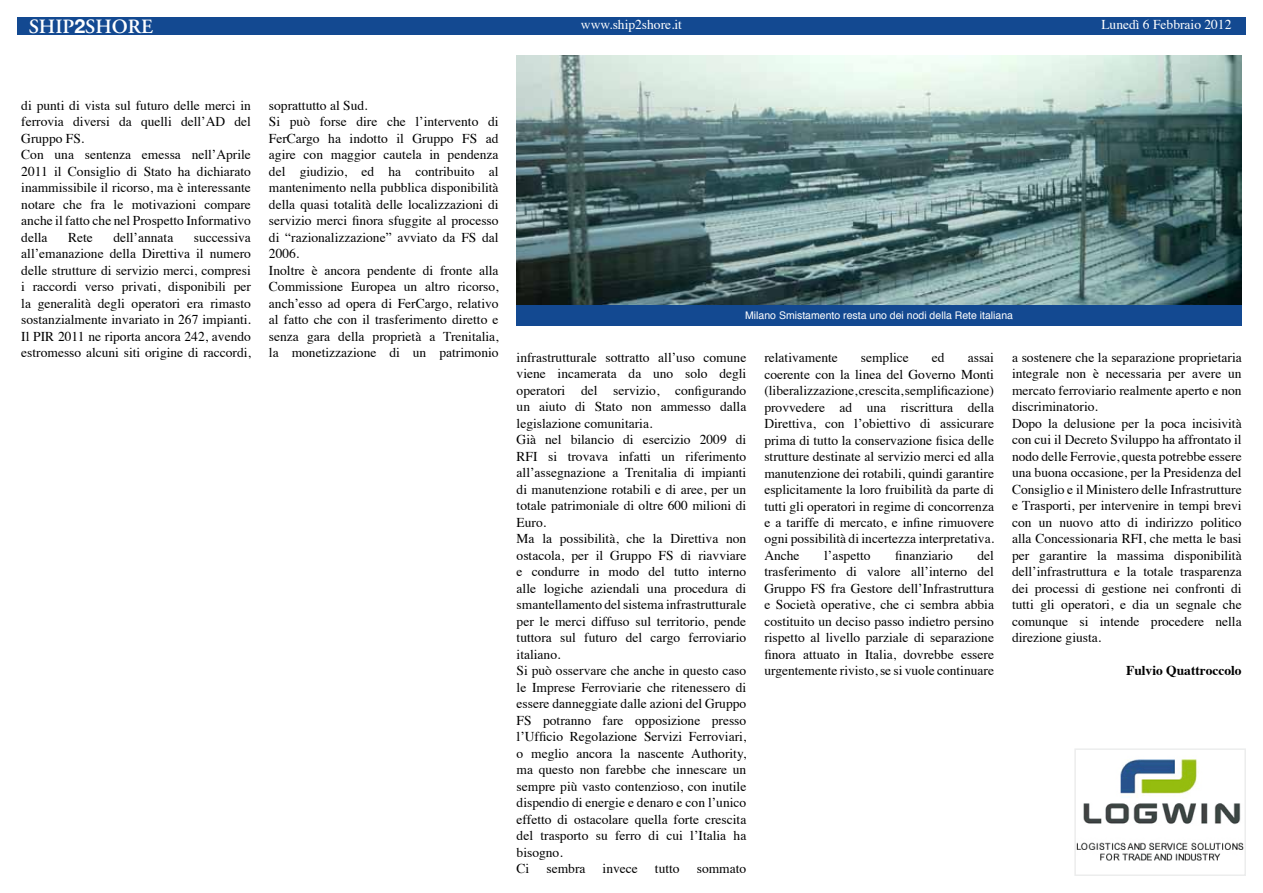
<style>
.page{position:relative;width:1263px;height:893px;background:#fff}
.page>*{position:absolute;margin:0;border:0;box-sizing:border-box;transform-origin:0 0}
.t1{font:600 20.25px "Adobe Garamond";color:#fff}
.t2{font:13.5px/16.5px "Times";color:#000}
.t3{font:13.5px "Times";color:#fff}
.t4{font:700 13.5px "Times";color:#000}
.t5{font:10.5px "Helvetica";color:#fff}
.s1{font-family:"Helvetica Neue";font-weight:700;font-size:19.5px}
</style>
<div class="page">
<div style="left:17px;top:17px;width:1229px;height:17px;background:#134991"></div>
<img style="left:1077px;top:759px;width:166px;height:102px">
<div style="left:1074px;top:748px;width:172px;height:128px;border:2px solid #eceded"></div>
<div style="left:517px;top:304px;width:725px;height:22px;background:#134991"></div>
<img style="left:517px;top:56px;width:725px;height:249px">
<h1 class="t1" style="left:29px;top:16px;width:126px">SHIP<span class="s1">2</span>SHORE</h1>
<p class="t3" style="left:581px;top:12px;width:103px">www.ship2shore.it</p>
<p class="t3" style="left:1101px;top:12px;width:132px">Lunedì 6 Febbraio 2012</p>
<p class="t2" style="left:21px;top:96px;width:231px">di punti di vista sul futuro delle merci in ferrovia diversi da quelli dell’AD del Gruppo FS.<br>Con una sentenza emessa nell’Aprile 2011 il Consiglio di Stato ha dichiarato inammissibile il ricorso, ma è interessante notare che fra le motivazioni compare anche il fatto che nel Prospetto Informativo della</p>
<p class="t2" style="left:68px;top:228px;width:26px">Rete</p>
<p class="t2" style="left:113px;top:228px;width:61px">dell’annata</p>
<p class="t2" style="left:21px;top:228px;width:231px;text-align:justify;text-indent:173px">successiva all’emanazione della Direttiva il numero delle strutture di servizio merci, compresi i raccordi verso privati, disponibili per la generalità degli operatori era rimasto sostanzialmente invariato in 267 impianti.<br>Il PIR 2011 ne riporta ancora 242, avendo estromesso alcuni siti origine di raccordi,</p>
<p class="t2" style="left:269px;top:96px;width:231px">soprattutto al Sud.<br>Si può forse dire che l’intervento di FerCargo ha indotto il Gruppo FS ad agire con maggior cautela in pendenza del giudizio, ed ha contribuito al mantenimento nella pubblica disponibilità della quasi totalità delle localizzazioni di servizio merci finora sfuggite al processo di “razionalizzazione” avviato da FS dal 2006.<br>Inoltre è ancora pendente di fronte alla Commissione Europea un altro ricorso, anch’esso ad opera di FerCargo, relativo al fatto che con il trasferimento diretto e senza gara della proprietà a Trenitalia, la monetizzazione di un patrimonio</p>
<p class="t5" style="left:745px;top:307px;width:269px">Milano Smistamento resta uno dei nodi della Rete italiana</p>
<p class="t2" style="left:764px;top:348px;width:75px">relativamente</p>
<p class="t2" style="left:861px;top:348px;width:49px">semplice</p>
<p class="t2" style="left:932px;top:348px;width:14px">ed</p>
<p class="t2" style="left:517px;top:348px;width:231px">infrastrutturale sottratto all’uso comune viene incamerata da uno solo degli operatori del servizio, configurando un aiuto di Stato non ammesso dalla legislazione comunitaria.<br>Già nel bilancio di esercizio 2009 di RFI si trovava infatti un riferimento all’assegnazione a Trenitalia di impianti di manutenzione rotabili e di aree, per un totale patrimoniale di oltre 600 milioni di Euro.<br>Ma la possibilità, che la Direttiva non ostacola, per il Gruppo FS di riavviare e condurre in modo del tutto interno alle logiche aziendali una procedura di smantellamento del sistema infrastrutturale per le merci diffuso sul territorio, pende tuttora sul futuro del cargo ferroviario italiano.<br>Si può osservare che anche in questo caso le Imprese Ferroviarie che ritenessero di essere danneggiate dalle azioni del Gruppo FS potranno fare opposizione presso l’Ufficio Regolazione Servizi Ferroviari, o meglio ancora la nascente Authority, ma questo non farebbe che innescare un sempre più vasto contenzioso, con inutile dispendio di energie e denaro e con l’unico effetto di ostacolare quella forte crescita del trasporto su ferro di cui l’Italia ha bisogno.<br>Ci</p>
<p class="t2" style="left:1012px;top:348px;width:231px">a sostenere che la separazione proprietaria integrale non è necessaria per avere un mercato ferroviario realmente aperto e non discriminatorio.<br>Dopo la delusione per la poca incisività con cui il Decreto Sviluppo ha affrontato il nodo delle Ferrovie, questa potrebbe essere una buona occasione, per la Presidenza del Consiglio e il Ministero delle Infrastrutture e Trasporti, per intervenire in tempi brevi con un nuovo atto di indirizzo politico alla Concessionaria RFI, che metta le basi per garantire la massima disponibilità dell’infrastruttura e la totale trasparenza dei processi di gestione nei confronti di tutti gli operatori, e dia un segnale che comunque si intende procedere nella direzione giusta.</p>
<p class="t4" style="left:1126px;top:658px;width:117px">Fulvio Quattroccolo</p>
<p class="t2" style="left:764px;top:348px;width:231px;text-align:justify;text-indent:203px">assai coerente con la linea del Governo Monti (liberalizzazione, crescita, semplificazione) provvedere ad una riscrittura della Direttiva, con l’obiettivo di assicurare prima di tutto la conservazione fisica delle strutture destinate al servizio merci ed alla manutenzione dei rotabili, quindi garantire esplicitamente la loro fruibilità da parte di tutti gli operatori in regime di concorrenza e a tariffe di mercato, e infine rimuovere ogni possibilità di incertezza interpretativa.<br>Anche</p>
<p class="t2" style="left:764px;top:546px;width:231px;text-align:justify;text-indent:213px">del trasferimento di valore all’interno del Gruppo FS fra Gestore dell’Infrastruttura e Società operative, che ci sembra abbia costituito un deciso passo indietro persino rispetto al livello parziale di separazione finora attuato in Italia, dovrebbe essere urgentemente rivisto, se si vuole continuare</p>
<p class="t2" style="left:824px;top:546px;width:48px">l’aspetto</p>
<p class="t2" style="left:895px;top:546px;width:59px">finanziario</p>
<p class="t2" style="left:546px;top:859px;width:40px">sembra</p>
<p class="t2" style="left:603px;top:859px;width:37px">invece</p>
<p class="t2" style="left:655px;top:859px;width:26px">tutto</p>
<p class="t2" style="left:697px;top:859px;width:51px">sommato</p>
</div>
